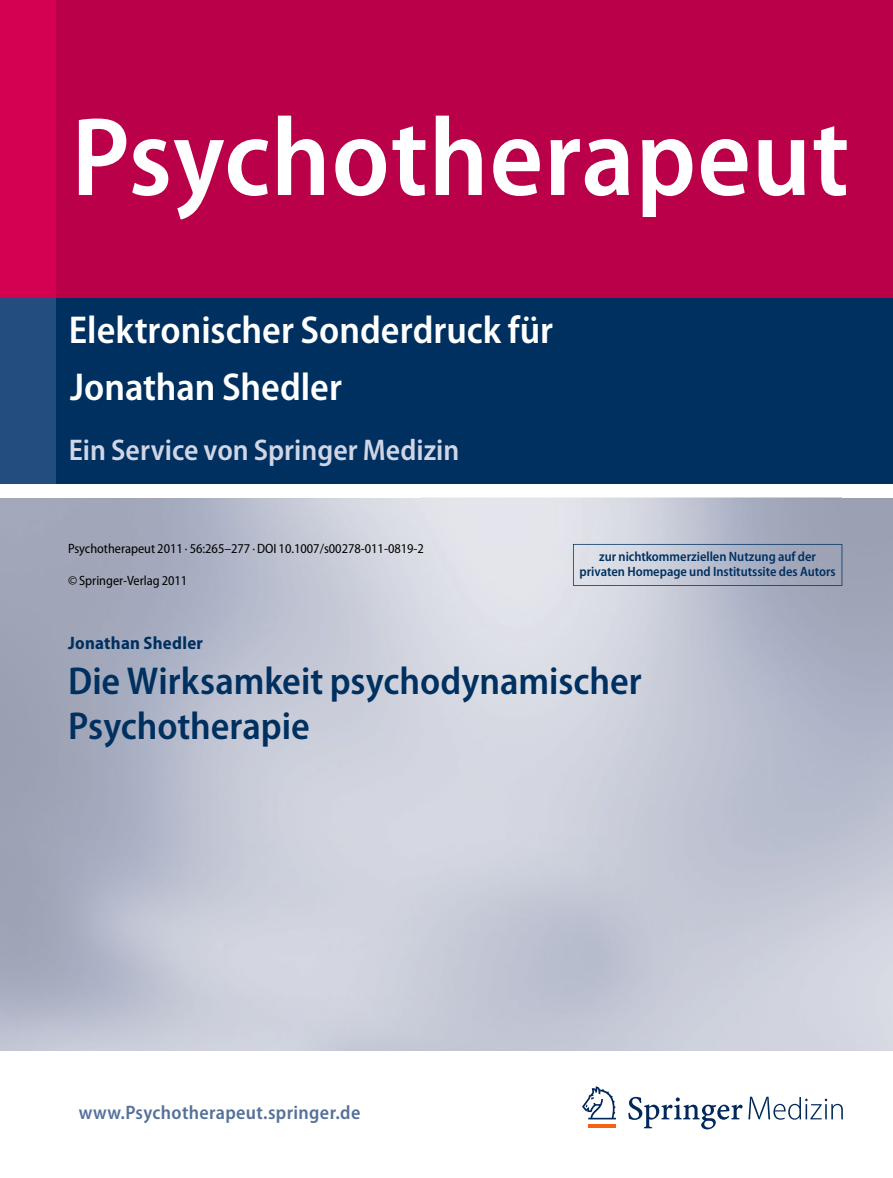
<style>
.page{position:relative;width:893px;height:1178px;background:#fff}
.page>*{position:absolute;margin:0;border:0;box-sizing:border-box;transform-origin:0 0}
.t1{font:600 semi-condensed 112.5px "Myriad Pro";letter-spacing:.01em;color:#fff}
.t2{font:600 semi-condensed 39px/45px "Myriad Pro";color:#003060}
.t3{font:600 semi-condensed 39px "Myriad Pro";color:#fff}
.t4{font:600 semi-condensed 30px "Myriad Pro";color:#d0d6e5}
.t5{font:600 semi-condensed 19.5px "Myriad Pro";letter-spacing:.02em;color:#55719a}
.t6{font:700 semi-condensed 18px "Myriad Pro";letter-spacing:.015em;color:#003060}
.t7{font:semi-condensed 13.5px "Myriad Pro";color:#000}
.t8{font:600 semi-condensed 13.5px/15px "Myriad Pro";letter-spacing:-.005em;color:#003060;text-align:center}
</style>
<div class="page">
<div style="left:55px;top:298px;width:838px;height:185px;background:#003060"></div>
<div style="left:0;top:298px;width:55px;height:185px;background:#224d7c"></div>
<img style="left:0;top:497px;width:893px;height:553px">
<svg style="left:573px;top:544px;width:269px;height:42px;background:#b4baca"></svg>
<div style="left:55px;top:0;width:838px;height:298px;background:#b90048"></div>
<div style="left:0;top:0;width:55px;height:298px;background:#d40052"></div>
<hr style="left:588px;top:1125px;width:28px;height:3px;background:#f76013">
<svg style="left:582px;top:1086px;width:34px;height:33px"></svg>
<svg style="left:628px;top:1097px;width:215px;height:32px"></svg>
<h1 class="t1" style="left:71px;top:95px;width:779px">Psychotherapeut</h1>
<h2 class="t3" style="left:69px;top:308px;width:486px">Elektronischer Sonderdruck für</h2>
<h2 class="t3" style="left:70px;top:365px;width:273px">Jonathan Shedler</h2>
<h3 class="t4" style="left:69px;top:433px;width:392px">Ein Service von Springer Medizin</h3>
<p class="t7" style="left:68px;top:541px;width:357px">Psychotherapeut 2011 · 56:265–277 · DOI 10.1007/s00278-011-0819-2</p>
<p class="t7" style="left:68px;top:573px;width:121px">© Springer-Verlag 2011</p>
<p class="t8" style="left:580px;top:549px;width:258px">zur nichtkommerziellen Nutzung auf der privaten Homepage und Institutssite des Autors</p>
<h3 class="t6" style="left:68px;top:632px;width:136px">Jonathan Shedler</h3>
<h2 class="t2" style="left:68px;top:659px;width:575px">Die Wirksamkeit psychodynamischer<br>Psychotherapie</h2>
<h3 class="t5" style="left:79px;top:1102px;width:283px">www.Psychotherapeut.springer.de</h3>
</div>
